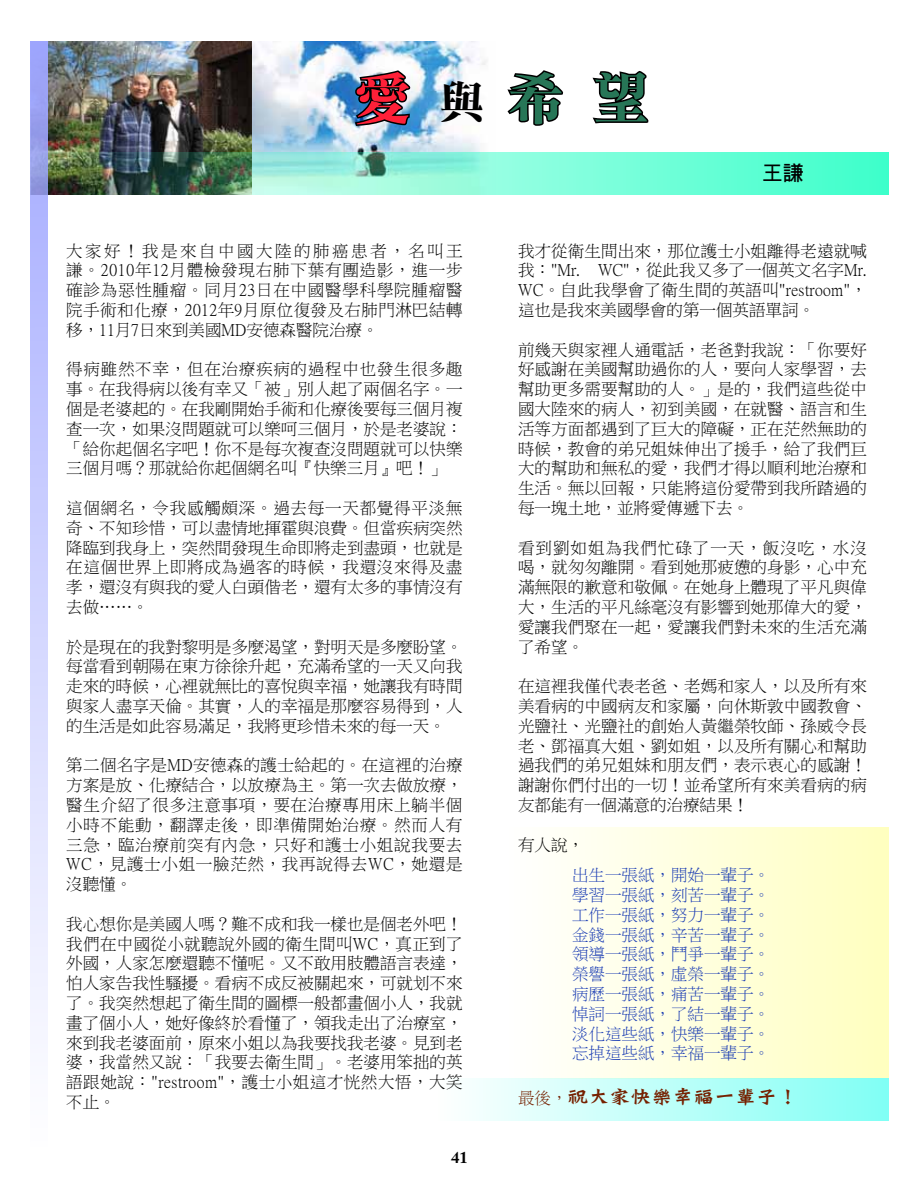
<style>
.page{position:relative;width:918px;height:1188px;background:#fff}
.page>*{position:absolute;margin:0;border:0;box-sizing:border-box;transform-origin:0 0}
.t1{font:57px "DF Li Song Bd WIN BF";color:#277657}
.t2{font:21px "DF Lung Men XB HK BF";color:#752000}
.t3{font:21px "DF Hei Bd HK BF";color:#000}
.t4{font:16.5px/19.8px "P Ming Li U";letter-spacing:.005em;color:#000;text-align:justify}
.t5{font:16.5px/19.8px "P Ming Li U";color:#193bb3}
.t6{font:700 16.5px "Adobe Caslon Pro";color:#000}
.s1{color:#ff2038}
.s2{font-size:45px;color:#000}
.s3{color:#000}
.s4{font-family:"P Ming Li U";font-size:16.5px}
</style>
<div class="page">
<div style="left:507px;top:827px;width:381px;height:251px;background:linear-gradient(to right,#fffffe,#ffffbf)"></div>
<img style="left:252px;top:42px;width:243px;height:111px">
<img style="left:48px;top:42px;width:204px;height:111px">
<div style="left:436px;top:1078px;width:452px;height:42px;background:linear-gradient(to right,#fefffe,#80fff5)"></div>
<div style="left:30px;top:42px;width:18px;height:1105px;background:linear-gradient(to bottom,#9da4fa,#fff)"></div>
<img style="left:312px;top:69px;width:100px;height:58px">
<svg style="left:507px;top:70px;width:57px;height:56px"></svg>
<svg style="left:592px;top:71px;width:57px;height:53px"></svg>
<img style="left:30px;top:153px;width:858px;height:42px">
<p class="t1" style="left:354px;top:70px;width:297px"><span class="s1">愛</span> <span class="s2">與</span> 希 望</p>
<p class="t3" style="left:762px;top:162px;width:43px">王謙</p>
<p class="t4" style="left:66px;top:241px;width:398px">大家好！我是來自中國大陸的肺癌患者，名叫王謙。2010年12月體檢發現右肺下葉有團造影，進一步確診為惡性腫瘤。同月23日在中國醫學科學院腫瘤醫院手術和化療，2012年9月原位復發及右肺門淋巴結轉移，11月7日來到美國MD安德森醫院治療。</p>
<p class="t4" style="left:66px;top:360px;width:398px">得病雖然不幸，但在治療疾病的過程中也發生很多趣事。在我得病以後有幸又「被」別人起了兩個名字。一個是老婆起的。在我剛開始手術和化療後要每三個月複查一次，如果沒問題就可以樂呵三個月，於是老婆說：「給你起個名字吧！你不是每次複查沒問題就可以快樂三個月嗎？那就給你起個網名叫『快樂三月』吧！」</p>
<p class="t4" style="left:66px;top:498px;width:398px">這個網名，令我感觸頗深。過去每一天都覺得平淡無奇、不知珍惜，可以盡情地揮霍與浪費。但當疾病突然降臨到我身上，突然間發現生命即將走到盡頭，也就是在這個世界上即將成為過客的時候，我還沒來得及盡孝，還沒有與我的愛人白頭偕老，還有太多的事情沒有去做……。</p>
<p class="t4" style="left:66px;top:637px;width:398px">於是現在的我對黎明是多麼渴望，對明天是多麼盼望。每當看到朝陽在東方徐徐升起，充滿希望的一天又向我走來的時候，心裡就無比的喜悅與幸福，她讓我有時間與家人盡享天倫。其實，人的幸福是那麼容易得到，人的生活是如此容易滿足，我將更珍惜未來的每一天。</p>
<p class="t4" style="left:66px;top:756px;width:398px">第二個名字是MD安德森的護士給起的。在這裡的治療方案是放、化療結合，以放療為主。第一次去做放療，醫生介紹了很多注意事項，要在治療專用床上躺半個小時不能動，翻譯走後，即準備開始治療。然而人有三急，臨治療前突有內急，只好和護士小姐說我要去WC，見護士小姐一臉茫然，我再說得去WC，她還是沒聽懂。</p>
<p class="t4" style="left:66px;top:914px;width:398px">我心想你是美國人嗎？難不成和我一樣也是個老外吧！我們在中國從小就聽說外國的衛生間叫WC，真正到了外國，人家怎麼還聽不懂呢。又不敢用肢體語言表達，怕人家告我性騷擾。看病不成反被關起來，可就划不來了。我突然想起了衛生間的圖標一般都畫個小人，我就畫了個小人，她好像終於看懂了，領我走出了治療室，來到我老婆面前，原來小姐以為我要找我老婆。見到老婆，我當然又說：「我要去衛生間」。老婆用笨拙的英語跟她說："restroom"，護士小姐這才恍然大悟，大笑不止。</p>
<p class="t6" style="left:451px;top:1147px;width:18px">41</p>
<p class="t4" style="left:518px;top:241px;width:350px">我才從衛生間出來，那位護士小姐離得老遠就喊我："Mr. WC"，從此我又多了一個英文名字Mr.<br>WC。自此我學會了衛生間的英語叫"restroom"，這也是我來美國學會的第一個英語單詞。</p>
<p class="t4" style="left:518px;top:340px;width:350px">前幾天與家裡人通電話，老爸對我說：「你要好好感謝在美國幫助過你的人，要向人家學習，去幫助更多需要幫助的人。」是的，我們這些從中國大陸來的病人，初到美國，在就醫、語言和生活等方面都遇到了巨大的障礙，正在茫然無助的時候，教會的弟兄姐妹伸出了援手，給了我們巨大的幫助和無私的愛，我們才得以順利地治療和生活。無以回報，只能將這份愛帶到我所踏過的每一塊土地，並將愛傳遞下去。</p>
<p class="t4" style="left:518px;top:538px;width:350px">看到劉如姐為我們忙碌了一天，飯沒吃，水沒喝，就匆匆離開。看到她那疲憊的身影，心中充滿無限的歉意和敬佩。在她身上體現了平凡與偉大，生活的平凡絲毫沒有影響到她那偉大的愛，愛讓我們聚在一起，愛讓我們對未來的生活充滿了希望。</p>
<p class="t4" style="left:518px;top:676px;width:350px">在這裡我僅代表老爸、老媽和家人，以及所有來美看病的中國病友和家屬，向休斯敦中國教會、光鹽社、光鹽社的創始人黃繼榮牧師、孫威令長老、鄧福真大姐、劉如姐，以及所有關心和幫助過我們的弟兄姐妹和朋友們，表示衷心的感謝！謝謝你們付出的一切！並希望所有來美看病的病友都能有一個滿意的治療結果！</p>
<p class="t5" style="left:572px;top:829px;width:199px;line-height:30.6px;text-indent:-54px"><span class="s3">有人說，<br></span>出生一張紙，開始一輩子。</p>
<p class="t5" style="left:572px;top:885px;width:199px;text-align:justify">學習一張紙，刻苦一輩子。工作一張紙，努力一輩子。金錢一張紙，辛苦一輩子。領導一張紙，鬥爭一輩子。榮譽一張紙，虛榮一輩子。病歷一張紙，痛苦一輩子。悼詞一張紙，了結一輩子。淡化這些紙，快樂一輩子。忘掉這些紙，幸福一輩子。</p>
<p class="t2" style="left:518px;top:1087px;width:282px"><span class="s4">最後，</span>祝大家快樂幸福一輩子！</p>
</div>
